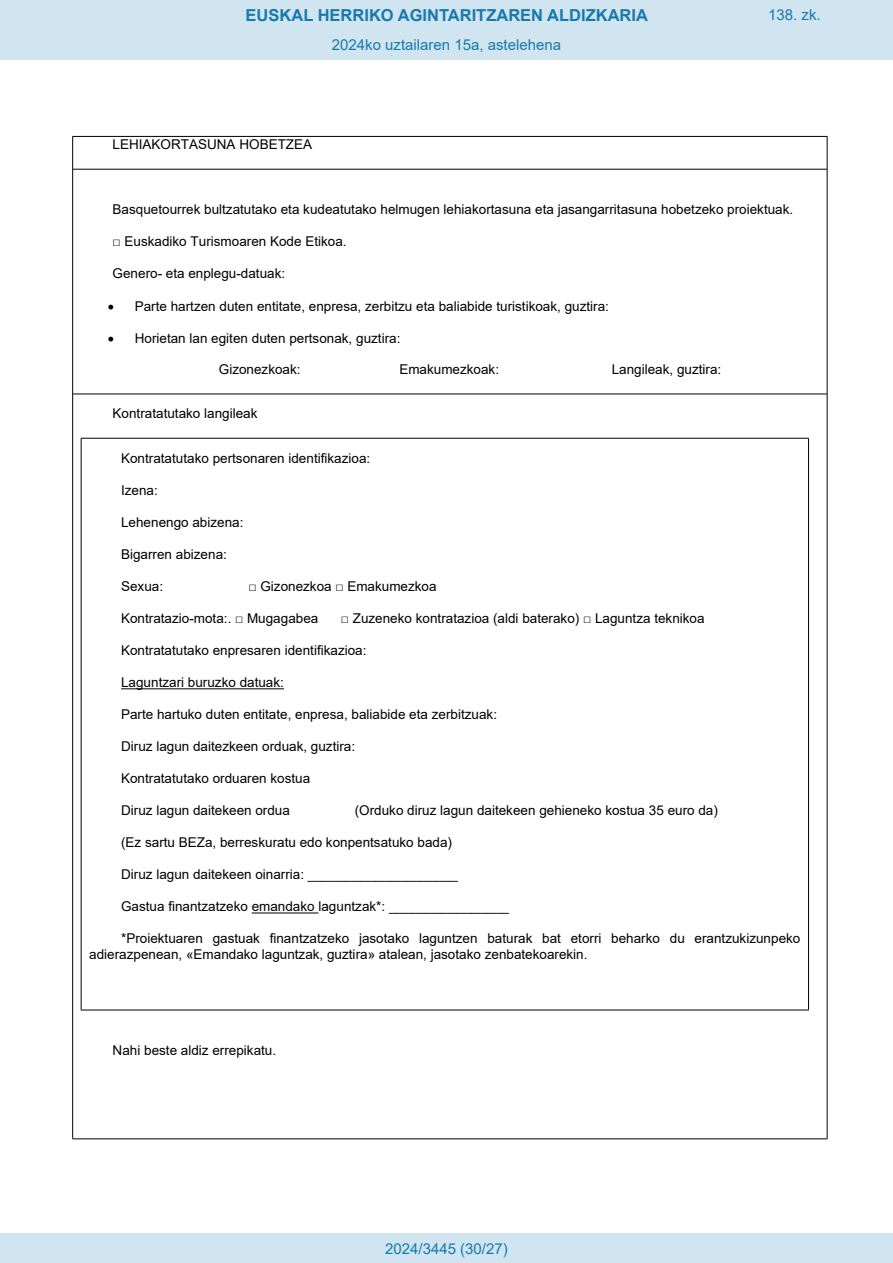
<style>
.page{position:relative;width:893px;height:1263px;background:#fff}
.page>*{position:absolute;margin:0;border:0;box-sizing:border-box;transform-origin:0 0}
.t1{font:700 16.5px "Arial";color:#1879ad}
.Paginacion_Centro{font:15px "Arial";color:#1879ad}
.t2{font:13.5px/15.5px "Arial";color:#000}
</style>
<div class="page">
<hr style="left:121px;top:688px;width:163px;height:1px;background:#000">
<hr style="left:252px;top:912px;width:66px;height:1px;background:#000">
<hr style="left:81px;top:439px;width:1px;height:571px;background:#000">
<hr style="left:808px;top:439px;width:1px;height:571px;background:#000">
<hr style="left:81px;top:438px;width:728px;height:1px;background:#000">
<hr style="left:81px;top:1010px;width:728px;height:1px;background:#000">
<hr style="left:72px;top:137px;width:1px;height:1001px;background:#000">
<hr style="left:827px;top:137px;width:1px;height:1001px;background:#000">
<hr style="left:72px;top:136px;width:755px;height:1px;background:#000">
<hr style="left:73px;top:169px;width:754px;height:1px;background:#000">
<hr style="left:73px;top:394px;width:754px;height:1px;background:#000">
<hr style="left:72px;top:1138px;width:755px;height:1px;background:#000">
<div style="left:0;top:0;width:893px;height:60px;background:#d0e5f0"></div>
<div style="left:0;top:1233px;width:893px;height:30px;background:#d0e5f0"></div>
<p class="t1" style="left:246px;top:3px;width:404px">EUSKAL HERRIKO AGINTARITZAREN ALDIZKARIA</p>
<p class="Paginacion_Centro" style="left:768px;top:5px;width:54px">138. zk.</p>
<p class="Paginacion_Centro" style="left:332px;top:35px;width:231px">2024ko uztailaren 15a, astelehena</p>
<p class="t2" style="left:113px;top:137px;width:201px">LEHIAKORTASUNA HOBETZEA</p>
<p class="t2" style="left:113px;top:202px;width:682px">Basquetourrek bultzatutako eta kudeatutako helmugen lehiakortasuna eta jasangarritasuna hobetzeko proiektuak.</p>
<p class="t2" style="left:113px;top:234px;width:235px">□ Euskadiko Turismoaren Kode Etikoa.</p>
<p class="t2" style="left:113px;top:266px;width:174px">Genero- eta enplegu-datuak:</p>
<p class="t2" style="left:108px;top:299px;width:503px">• Parte hartzen duten entitate, enpresa, zerbitzu eta baliabide turistikoak, guztira:</p>
<p class="t2" style="left:108px;top:331px;width:294px">• Horietan lan egiten duten pertsonak, guztira:</p>
<p class="t2" style="left:219px;top:362px;width:83px">Gizonezkoak:</p>
<p class="t2" style="left:399px;top:362px;width:101px">Emakumezkoak:</p>
<p class="t2" style="left:612px;top:362px;width:111px">Langileak, guztira:</p>
<p class="t2" style="left:113px;top:406px;width:146px">Kontratatutako langileak</p>
<p class="t2" style="left:121px;top:450px;width:251px">Kontratatutako pertsonaren identifikazioa:</p>
<p class="t2" style="left:121px;top:482px;width:38px">Izena:</p>
<p class="t2" style="left:121px;top:514px;width:124px">Lehenengo abizena:</p>
<p class="t2" style="left:121px;top:546px;width:107px">Bigarren abizena:</p>
<p class="t2" style="left:121px;top:578px;width:44px">Sexua:</p>
<p class="t2" style="left:249px;top:578px;width:190px">□ Gizonezkoa □ Emakumezkoa</p>
<p class="t2" style="left:121px;top:610px;width:199px">Kontratazio-mota:. □ Mugagabea</p>
<p class="t2" style="left:341px;top:610px;width:365px">□ Zuzeneko kontratazioa (aldi baterako) □ Laguntza teknikoa</p>
<p class="t2" style="left:121px;top:642px;width:247px">Kontratatutako enpresaren identifikazioa:</p>
<p class="t2" style="left:121px;top:674px;width:164px">Laguntzari buruzko datuak:</p>
<p class="t2" style="left:121px;top:706px;width:377px">Parte hartuko duten entitate, enpresa, baliabide eta zerbitzuak:</p>
<p class="t2" style="left:121px;top:738px;width:236px">Diruz lagun daitezkeen orduak, guztira:</p>
<p class="t2" style="left:121px;top:770px;width:191px">Kontratatutako orduaren kostua</p>
<p class="t2" style="left:121px;top:802px;width:170px">Diruz lagun daitekeen ordua</p>
<p class="t2" style="left:355px;top:802px;width:365px">(Orduko diruz lagun daitekeen gehieneko kostua 35 euro da)</p>
<p class="t2" style="left:121px;top:834px;width:332px">(Ez sartu BEZa, berreskuratu edo konpentsatuko bada)</p>
<p class="t2" style="left:121px;top:866px;width:338px">Diruz lagun daitekeen oinarria: ____________________</p>
<p class="t2" style="left:121px;top:898px;width:389px">Gastua finantzatzeko emandako laguntzak*: ________________</p>
<p class="t2" style="left:89px;top:930px;width:713px;text-indent:32px">*Proiektuaren gastuak finantzatzeko jasotako laguntzen baturak bat etorri beharko du erantzukizunpeko adierazpenean, «Emandako laguntzak, guztira» atalean, jasotako zenbatekoarekin.</p>
<p class="t2" style="left:113px;top:1042px;width:165px">Nahi beste aldiz errepikatu.</p>
<p class="Paginacion_Centro" style="left:385px;top:1238px;width:124px">2024/3445 (30/27)</p>
</div>
